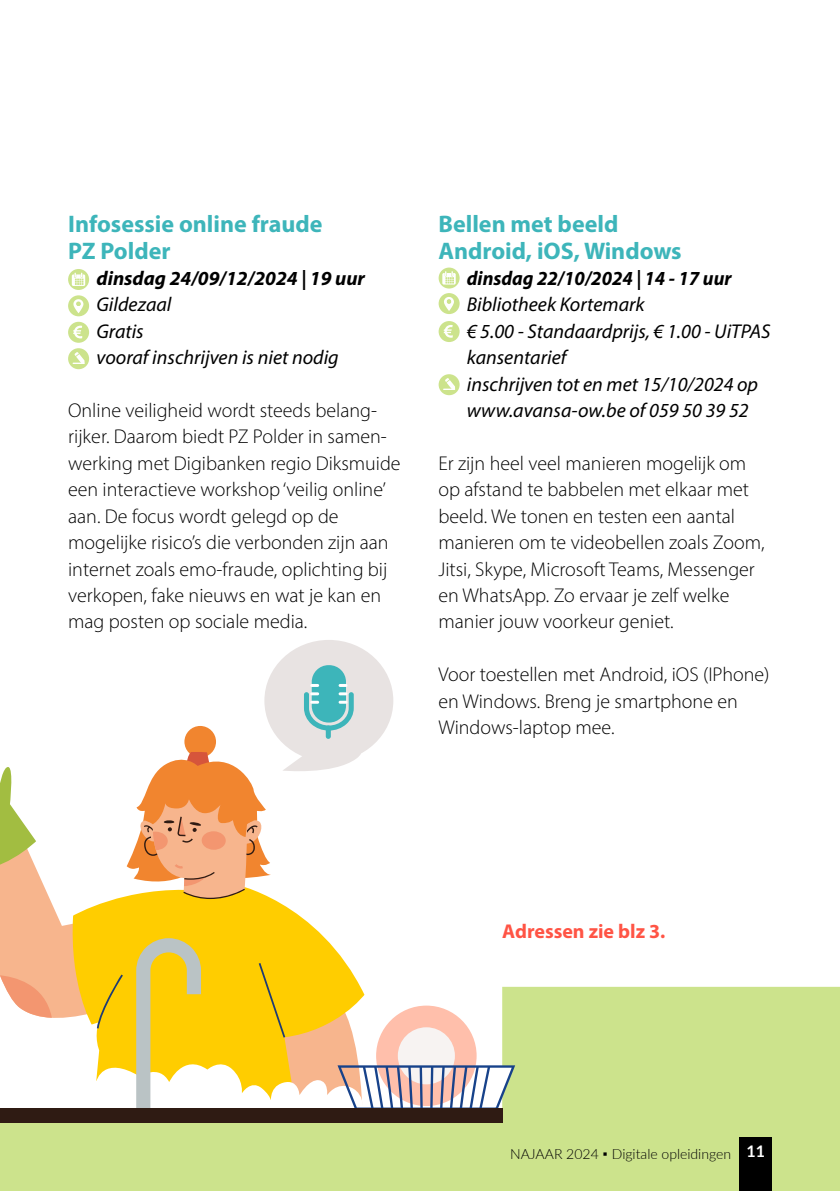
<style>
.page{position:relative;width:840px;height:1191px;background:#fff}
.page>*{position:absolute;margin:0;border:0;box-sizing:border-box;transform-origin:0 0}
.t1{font:700 24px/26.4px "Myriad Pro";color:#3db5ba}
.t2{font:300 20px/26.4px "Myriad Pro";color:#000}
.t3{font:italic 20px/26.4px "Myriad Pro";color:#000}
.t4{font:italic 700 20px "Myriad Pro";color:#000}
.t5{font:italic 700 20px "Myriad Pro";color:#000;scale:.96 1}
.t6{font:700 20px "Myriad Pro";color:#ff5445}
.t7{font:300 14px "Lato";color:#000}
.s1{font-weight:700;font-size:16px;color:#fff}
</style>
<div class="page">
<div style="left:0;top:986px;width:839px;height:205px;background:#cce38c"></div>
<div style="left:739px;top:1137px;width:32px;height:54px;background:#000"></div>
<div style="left:184px;top:726px;width:32px;height:31px;background:#f1852f;border-radius:50%"></div>
<div style="left:0;top:1108px;width:502px;height:15px;background:#2f1b13"></div>
<div style="left:264px;top:640px;width:129px;height:121px;background:#e8e3e2;border-radius:50%"></div>
<svg style="left:0;top:742px;width:515px;height:373px"></svg>
<div style="left:311px;top:665px;width:35px;height:57px;background:#3db5ba;border-radius:17px"></div>
<svg style="left:304px;top:684px;width:49px;height:46px"></svg>
<div style="left:325px;top:725px;width:5px;height:14px;background:#3db5ba;border-radius:3px"></div>
<svg style="left:68px;top:269px;width:21px;height:21px"></svg>
<svg style="left:72px;top:273px;width:13px;height:13px"></svg>
<div style="left:68px;top:295px;width:21px;height:21px;background:#cce38c;border-radius:50%"></div>
<svg style="left:73px;top:299px;width:10px;height:14px"></svg>
<div style="left:68px;top:348px;width:21px;height:21px;background:#cce38c;border-radius:50%"></div>
<svg style="left:73px;top:352px;width:12px;height:12px"></svg>
<svg style="left:438px;top:267px;width:21px;height:21px"></svg>
<svg style="left:442px;top:271px;width:13px;height:13px"></svg>
<div style="left:438px;top:293px;width:21px;height:21px;background:#cce38c;border-radius:50%"></div>
<svg style="left:444px;top:297px;width:10px;height:14px"></svg>
<div style="left:438px;top:374px;width:21px;height:21px;background:#cce38c;border-radius:50%"></div>
<svg style="left:443px;top:378px;width:12px;height:12px"></svg>
<div style="left:438px;top:321px;width:21px;height:21px;background:#cce38c;border-radius:50%"></div>
<svg style="left:443px;top:325px;width:9px;height:13px"></svg>
<div style="left:68px;top:322px;width:21px;height:21px;background:#cce38c;border-radius:50%"></div>
<svg style="left:73px;top:326px;width:9px;height:12px"></svg>
<p class="t1" style="left:68px;top:210px;width:256px">Infosessie online fraude<br>PZ Polder</p>
<p class="t4" style="left:96px;top:265px;width:270px">dinsdag 24/09/12/2024 | 19 uur</p>
<p class="t3" style="left:96px;top:291px;width:244px">Gildezaal<br>Gratis<br>vooraf inschrijven is niet nodig</p>
<p class="t2" style="left:68px;top:397px;width:334px">Online veiligheid wordt steeds belang&shy;rijker. Daarom biedt PZ Polder in samen&shy;werking met Digibanken regio Diksmuide een interactieve workshop ‘veilig online’ aan. De focus wordt gelegd op de mogelijke risico’s die verbonden zijn aan internet zoals emo-fraude, oplichting bij verkopen, fake nieuws en wat je kan en mag posten op sociale media.</p>
<p class="t1" style="left:438px;top:210px;width:244px">Bellen met beeld<br>Android, iOS, Windows</p>
<p class="t5" style="left:466px;top:265px;width:277px">dinsdag 22/10/2024 | 14 - 17 uur</p>
<p class="t3" style="left:466px;top:291px;width:305px">Bibliotheek Kortemark<br>€ 5.00 - Standaardprijs, € 1.00 - UiTPAS kansentarief<br>inschrijven tot en met 15/10/2024 op www.avansa-ow.be of 059 50 39 52</p>
<p class="t2" style="left:438px;top:450px;width:327px">Er zijn heel veel manieren mogelijk om op afstand te babbelen met elkaar met beeld. We tonen en testen een aantal manieren om te videobellen zoals Zoom, Jitsi, Skype, Microsoft Teams, Messenger en WhatsApp. Zo ervaar je zelf welke manier jouw voorkeur geniet.</p>
<p class="t2" style="left:438px;top:661px;width:332px">Voor toestellen met Android, iOS (IPhone) en Windows. Breng je smartphone en<br>Windows-laptop mee.</p>
<p class="t6" style="left:502px;top:918px;width:165px">Adressen zie blz 3.</p>
<p class="t7" style="left:510px;top:1144px;width:256px">NAJAAR 2024 ▪ Digitale opleidingen <span class="s1">11</span></p>
</div>
